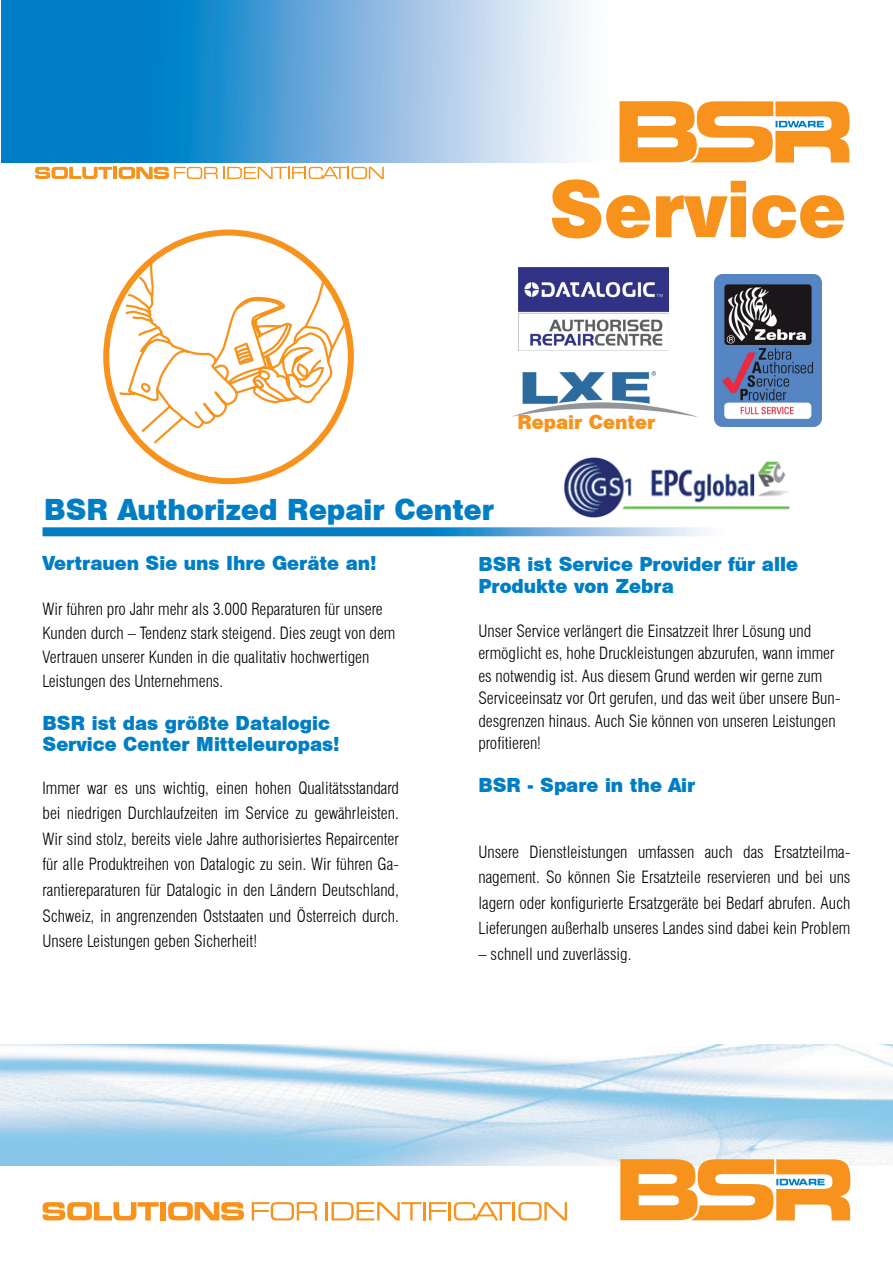
<style>
.page{position:relative;width:893px;height:1263px;background:#fff}
.page>*{position:absolute;margin:0;border:0;box-sizing:border-box;transform-origin:0 0}
.t1{font:72px "Swiss 721 BT Black No 2";color:#f7931d}
.t2{font:27px "Swiss 721 BT Black No 2";color:#007ec5}
.t3{font:18px/21.6px "Swiss 721 BT Black No 2";color:#007ec5}
.t4{font:18px "Swiss 721 BT Black No 2";color:#f7931d}
.t5{font:300 condensed 16.5px/25.5px "Swiss 721 BT";color:#000}
</style>
<div class="page">
<svg style="left:619px;top:101px;width:231px;height:62px"></svg>
<svg style="left:1px;top:0;width:582px;height:163px"></svg>
<svg style="left:43px;top:1202px;width:116px;height:18px"></svg>
<div style="left:160px;top:1202px;width:6px;height:18px;background:#f7931d"></div>
<svg style="left:168px;top:1202px;width:76px;height:18px"></svg>
<svg style="left:252px;top:1202px;width:65px;height:18px"></svg>
<svg style="left:326px;top:1202px;width:185px;height:18px"></svg>
<hr style="left:512px;top:1202px;width:3px;height:18px;background:#f7931d">
<svg style="left:518px;top:1202px;width:49px;height:18px"></svg>
<svg style="left:35px;top:167px;width:77px;height:12px"></svg>
<hr style="left:113px;top:167px;width:4px;height:12px;background:#f7931d">
<svg style="left:119px;top:167px;width:265px;height:12px"></svg>
<img style="left:0;top:1044px;width:893px;height:121px">
<svg style="left:620px;top:1159px;width:230px;height:61px"></svg>
<svg style="left:43px;top:527px;width:664px;height:9px;fill:#007ec5"></svg>
<div style="left:103px;top:230px;width:251px;height:254px;border:6px solid #f7931d;border-radius:50%"></div>
<svg style="left:118px;top:261px;width:233px;height:184px"></svg>
<img style="left:519px;top:268px;width:150px;height:78px">
<img style="left:714px;top:275px;width:107px;height:152px">
<img style="left:513px;top:371px;width:182px;height:45px">
<img style="left:563px;top:457px;width:227px;height:60px">
<h1 class="t1" style="left:549px;top:160px;width:299px">Service</h1>
<p class="t4" style="left:517px;top:410px;width:139px">Repair Center</p>
<h2 class="t2" style="left:44px;top:491px;width:451px">BSR Authorized Repair Center</h2>
<p class="t3" style="left:43px;top:551px;width:336px">Vertrauen Sie uns Ihre Geräte an!</p>
<p class="t5" style="left:43px;top:597px;width:354px;line-height:24px">Wir führen pro Jahr mehr als 3.000 Reparaturen für unsere Kunden durch – Tendenz stark steigend. Dies zeugt von dem Vertrauen unserer Kunden in die qualitativ hochwertigen Leistungen des Unternehmens.</p>
<p class="t3" style="left:43px;top:711px;width:299px">BSR ist das größte Datalogic<br>Service Center Mitteleuropas!</p>
<p class="t5" style="left:43px;top:775px;width:358px;text-align:justify">Immer war es uns wichtig, einen hohen Qualitätsstandard bei niedrigen Durchlaufzeiten im Service zu gewährleisten.<br>Wir sind stolz, bereits viele Jahre authorisiertes Repaircenter für alle Produktreihen von Datalogic zu sein. Wir führen Ga&shy;rantiereparaturen für Datalogic in den Ländern Deutschland, Schweiz, in angrenzenden Oststaaten und Österreich durch.<br>Unsere Leistungen geben Sicherheit!</p>
<p class="t3" style="left:478px;top:553px;width:321px">BSR ist Service Provider für alle<br>Produkte von Zebra</p>
<p class="t5" style="left:478px;top:619px;width:364px;line-height:22.5px">Unser Service verlängert die Einsatzzeit Ihrer Lösung und ermöglicht es, hohe Druckleistungen abzurufen, wann immer es notwendig ist. Aus diesem Grund werden wir gerne zum Serviceeinsatz vor Ort gerufen, und das weit über unsere Bun&shy;desgrenzen hinaus. Auch Sie können von unseren Leistungen profitieren!</p>
<p class="t3" style="left:478px;top:774px;width:219px">BSR - Spare in the Air</p>
<p class="t5" style="left:478px;top:839px;width:374px;text-align:justify">Unsere Dienstleistungen umfassen auch das Ersatzteilma&shy;nagement. So können Sie Ersatzteile reservieren und bei uns lagern oder konfigurierte Ersatzgeräte bei Bedarf abrufen. Auch Lieferungen außerhalb unseres Landes sind dabei kein Problem</p>
<p class="t5" style="left:478px;top:941px;width:155px">– schnell und zuverlässig.</p>
</div>
